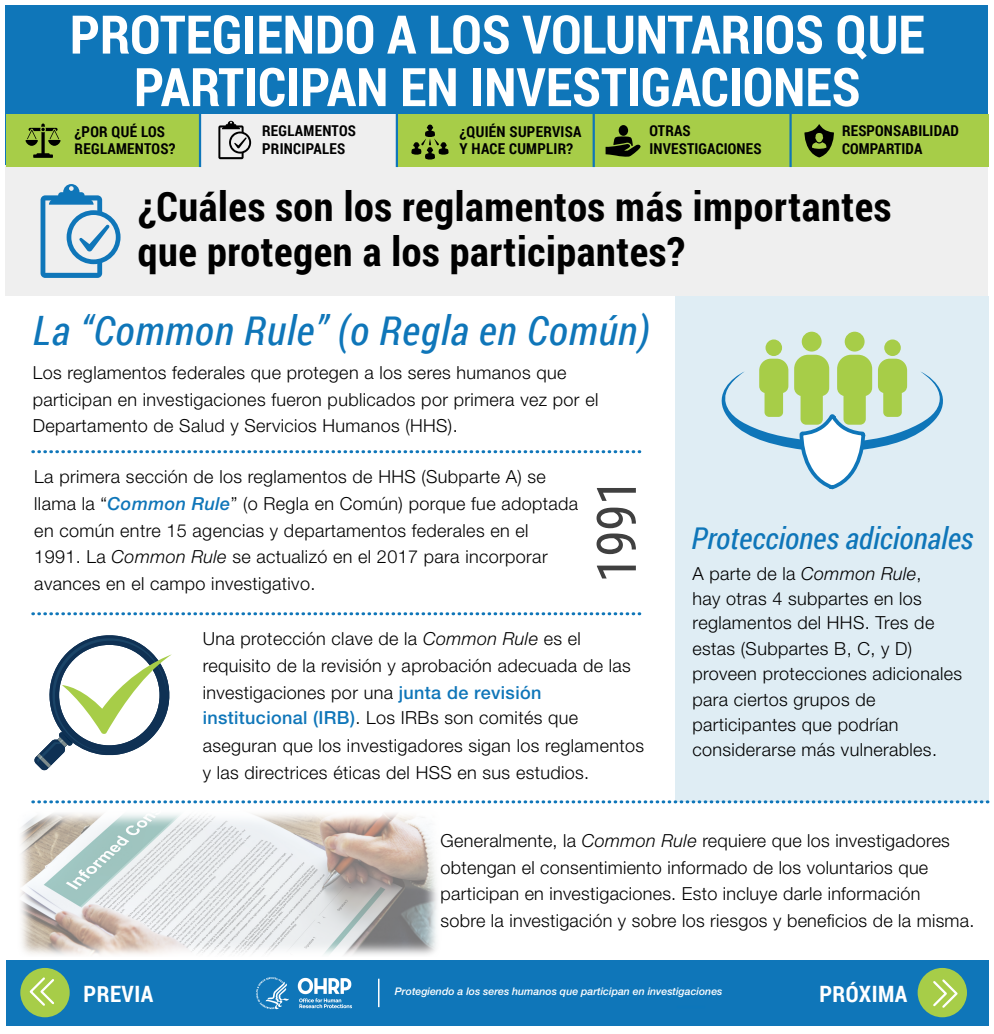
<style>
.page{position:relative;width:994px;height:1034px;background:#fff}
.page>*{position:absolute;margin:0;border:0;box-sizing:border-box;transform-origin:0 0}
.t1{font:54.6px "Roboto Condensed";color:#404040}
.t2{font:700 53.25px/52.5px "Roboto Condensed";color:#fff;text-align:center}
.t3{font:700 40.5px/45.8px "Roboto Condensed";letter-spacing:.015em;color:#000}
.t4{font:italic 40.5px "Roboto Condensed";letter-spacing:.02em;color:#0f76b9}
.t5{font:italic 30px "Roboto Condensed";color:#0f76b9}
.t6{font:700 22.5px "Roboto Condensed";letter-spacing:.02em;color:#fff}
.t7{font:300 18px/26.7px "Helvetica Neue LT Std";letter-spacing:.02em;color:#000}
.t8{font:700 15px/17.2px "Roboto Condensed";letter-spacing:.015em;color:#000}
.t9{font:italic 500 10.5px "Helvetica Neue LT Std";color:#fff}
.s1{font-weight:500;font-style:italic;color:#0f76b9}
.s2{font-style:italic}
.s3{font-weight:500;color:#0f76b9}
</style>
<div class="page">
<div style="left:6px;top:5px;width:982px;height:161px;background:#0f76b9"></div>
<div style="left:5px;top:166px;width:982px;height:130px;background:#efefef"></div>
<div style="left:675px;top:296px;width:314px;height:506px;background:#dfedf4"></div>
<svg style="left:33px;top:450px;width:607px;height:3px"></svg>
<svg style="left:33px;top:612px;width:607px;height:3px"></svg>
<svg style="left:33px;top:800px;width:956px;height:3px"></svg>
<div style="left:6px;top:115px;width:982px;height:52px;background:#a7cd48"></div>
<div style="left:201px;top:115px;width:195px;height:52px;background:#efefef"></div>
<hr style="left:199px;top:113px;width:2px;height:54px;background:#0f76b9">
<hr style="left:396px;top:113px;width:2px;height:54px;background:#0f76b9">
<hr style="left:592px;top:113px;width:3px;height:54px;background:#0f76b9">
<hr style="left:789px;top:113px;width:2px;height:54px;background:#0f76b9">
<svg style="left:26px;top:123px;width:35px;height:35px"></svg>
<svg style="left:229px;top:131px;width:22px;height:23px"></svg>
<svg style="left:231px;top:133px;width:18px;height:19px"></svg>
<svg style="left:218px;top:121px;width:29px;height:38px"></svg>
<svg style="left:411px;top:125px;width:38px;height:35px"></svg>
<div style="left:618px;top:125px;width:10px;height:11px;background:#000;border-radius:50%"></div>
<svg style="left:605px;top:136px;width:36px;height:21px"></svg>
<svg style="left:804px;top:124px;width:30px;height:33px"></svg>
<div style="left:67px;top:210px;width:53px;height:54px;background:#0f76b9;border-radius:50%"></div>
<div style="left:71px;top:215px;width:45px;height:44px;background:#efefef;border-radius:50%"></div>
<svg style="left:41px;top:184px;width:69px;height:94px"></svg>
<svg style="left:34px;top:635px;width:138px;height:135px"></svg>
<div style="left:844px;top:332px;width:20px;height:19px;background:#a7cd48;border-radius:50%"></div>
<div style="left:884px;top:339px;width:16px;height:17px;background:#a7cd48;border-radius:50%"></div>
<div style="left:801px;top:332px;width:20px;height:19px;background:#a7cd48;border-radius:50%"></div>
<div style="left:765px;top:339px;width:17px;height:17px;background:#a7cd48;border-radius:50%"></div>
<svg style="left:721px;top:355px;width:222px;height:135px"></svg>
<img style="left:21px;top:813px;width:417px;height:142px">
<div style="left:6px;top:960px;width:982px;height:65px;background:#0f76b9"></div>
<svg style="left:378px;top:978px;width:1px;height:29px"></svg>
<div style="left:20px;top:967px;width:50px;height:50px;background:#a7cd48;border-radius:50%"></div>
<svg style="left:29px;top:977px;width:25px;height:29px"></svg>
<img style="left:256px;top:977px;width:96px;height:33px">
<div style="left:917px;top:967px;width:50px;height:50px;background:#a7cd48;border-radius:50%"></div>
<svg style="left:933px;top:979px;width:25px;height:29px"></svg>
<h1 class="t2" style="left:70px;top:6px;width:856px">PROTEGIENDO A LOS VOLUNTARIOS QUE<br>PARTICIPAN EN INVESTIGACIONES</h1>
<p class="t8" style="left:75px;top:122px;width:102px">¿POR QUÉ LOS<br>REGLAMENTOS?</p>
<p class="t8" style="left:262px;top:122px;width:95px">REGLAMENTOS<br>PRINCIPALES</p>
<p class="t8" style="left:459px;top:122px;width:124px">¿QUIÉN SUPERVISA<br>Y HACE CUMPLIR?</p>
<p class="t8" style="left:649px;top:122px;width:113px">OTRAS<br>INVESTIGACIONES</p>
<p class="t8" style="left:842px;top:122px;width:118px">RESPONSABILIDAD<br>COMPARTIDA</p>
<p class="t3" style="left:138px;top:182px;width:755px">¿Cuáles son los reglamentos más importantes que protegen a los participantes?</p>
<p class="t4" style="left:33px;top:302px;width:618px">La “Common Rule” (o Regla en Común)</p>
<p class="t7" style="left:33px;top:359px;width:567px">Los reglamentos federales que protegen a los seres humanos que participan en investigaciones fueron publicados por primera vez por el<br>Departamento de Salud y Servicios Humanos (HHS).</p>
<p class="t7" style="left:34px;top:463px;width:545px">La primera sección de los reglamentos de HHS (Subparte A) se llama la “<span class="s1">Common Rule</span>” (o Regla en Común) porque fue adoptada en común entre 15 agencias y departamentos federales en el 1991. La <span class="s2">Common Rule</span> se actualizó en el 2017 para incorporar avances en el campo investigativo.</p>
<p class="t1" style="left:578px;top:582px;width:106px;rotate:-90deg">1991</p>
<p class="t5" style="left:691px;top:517px;width:283px">Protecciones adicionales</p>
<p class="t7" style="left:692px;top:560px;width:243px;line-height:24.5px">A parte de la <span class="s2">Common Rule</span>, hay otras 4 subpartes en los reglamentos del HHS. Tres de</p>
<p class="t7" style="left:692px;top:636px;width:271px;line-height:25.2px">estas (Subpartes B, C, y D) proveen protecciones adicionales para ciertos grupos de participantes que podrían considerarse más vulnerables.</p>
<p class="t7" style="left:203px;top:625px;width:429px;line-height:26.2px">Una protección clave de la <span class="s2">Common Rule</span> es el requisito de la revisión y aprobación adecuada de las investigaciones por una <span class="s3">junta de revisión institucional (IRB)</span>. Los IRBs son comités que</p>
<p class="t7" style="left:203px;top:732px;width:443px">aseguran que los investigadores sigan los reglamentos y las directrices éticas del HSS en sus estudios.</p>
<p class="t7" style="left:440px;top:826px;width:535px">Generalmente, la <span class="s2">Common Rule</span> requiere que los investigadores obtengan el consentimiento informado de los voluntarios que participan en investigaciones. Esto incluye darle información<br>sobre la investigación y sobre los riesgos y beneficios de la misma.</p>
<p class="t6" style="left:84px;top:978px;width:71px">PREVIA</p>
<p class="t9" style="left:395px;top:985px;width:329px">Protegiendo a los seres humanos que participan en investigaciones</p>
<p class="t6" style="left:819px;top:978px;width:89px">PRÓXIMA</p>
</div>
